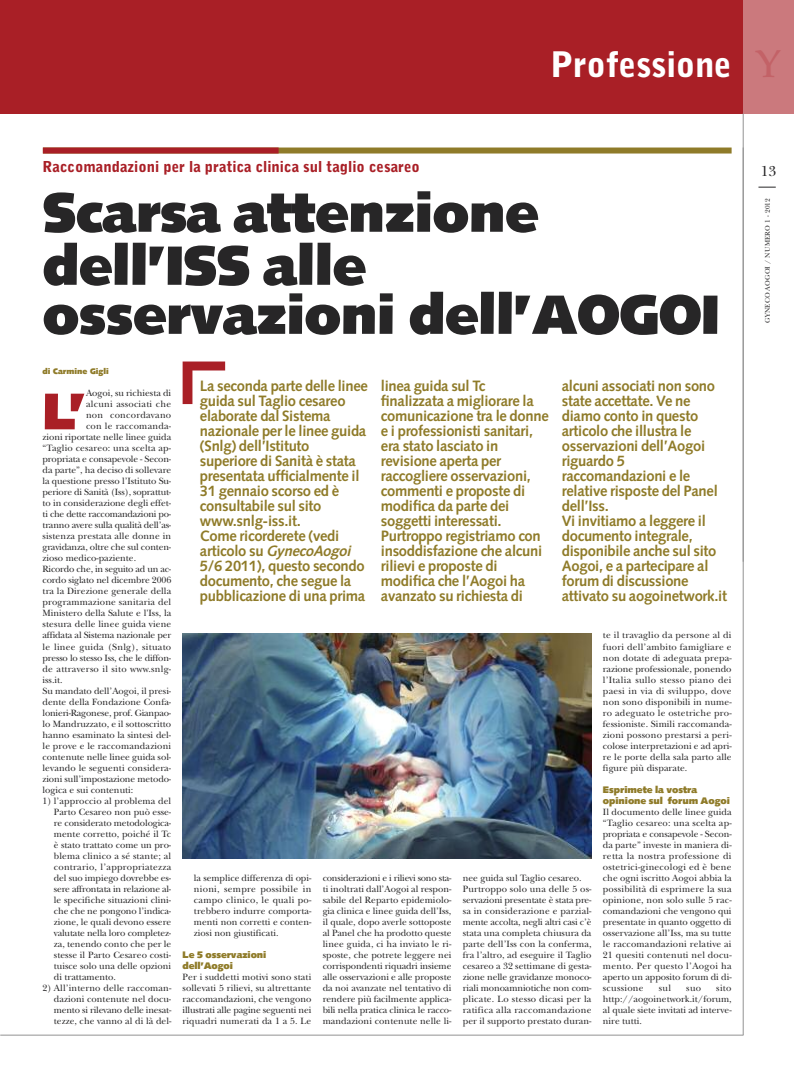
<style>
.page{position:relative;width:794px;height:1078px;background:#fff}
.page>*{position:absolute;margin:0;border:0;box-sizing:border-box;transform-origin:0 0}
.t1{font:900 55.2px/51px "Syntax";letter-spacing:-.01em;color:#272627}
.t2{font:900 51.5px "Syntax";color:#a91f26}
.t3{font:900 35px "Bell Gothic";letter-spacing:-.01em;color:#fff}
.t4{font:700 15px/15px "Syntax";letter-spacing:-.02em;color:#8f7b29}
.t5{font:900 15px "Bell Gothic";color:#a91f26}
.t6{font:15px "New Baskerville";color:#272627}
.t7{font:9.5px/11px "New Baskerville";color:#272627;text-align:justify}
.t8{font:9.5px "New Baskerville";letter-spacing:.025em;color:#272627}
.t9{font:9.5px "New Baskerville";letter-spacing:-.02em;color:#272627}
.t10{font:900 9.5px/11px "Syntax";letter-spacing:-.005em;color:#8f7b29}
.t11{font:9.5px "New Baskerville";letter-spacing:-.025em;color:#272627}
.t12{font:900 8px "Syntax";color:#8f7b29}
.t13{font:7px "New Baskerville";letter-spacing:.025em;color:#272627}
.s1{font-family:"Palatino";font-weight:500;font-size:38.7px;color:#c36267}
.s2{font-style:italic}
</style>
<div class="page">
<svg style="left:758px;top:187px;width:17px;height:1px"></svg>
<div style="left:0;top:0;width:743px;height:113px;background:#a91f26"></div>
<div style="left:743px;top:0;width:51px;height:113px;background:#cb797d"></div>
<hr style="left:743px;top:113px;width:1px;height:921px;background:#939393">
<hr style="left:0;top:1034px;width:743px;height:1px;background:#939393">
<div style="left:43px;top:147px;width:688px;height:6px;background:#8f7b29"></div>
<div style="left:43px;top:147px;width:236px;height:6px;background:#a91f26"></div>
<svg style="left:183px;top:361px;width:42px;height:43px"></svg>
<img style="left:183px;top:633px;width:408px;height:224px">
<h3 class="t5" style="left:43px;top:161px;width:379px">Raccomandazioni per la pratica clinica sul taglio cesareo</h3>
<h3 class="t3" style="left:550px;top:51px;width:232px">Professione <span class="s1">Y</span></h3>
<h3 class="t6" style="left:760px;top:166px;width:17px">13</h3>
<h1 class="t1" style="left:43px;top:192px;width:678px">Scarsa attenzione dell’ISS alle osservazioni dell’AOGOI</h1>
<p class="t12" style="left:43px;top:368px;width:68px">di Carmine Gigli</p>
<h2 class="t2" style="left:43px;top:390px;width:45px">L’</h2>
<p class="t7" style="left:86px;top:389px;width:87px">Aogoi, su richiesta di</p>
<p class="t8" style="left:86px;top:401px;width:87px">alcuni associati che</p>
<p class="t8" style="left:86px;top:412px;width:87px">non concordavano</p>
<p class="t8" style="left:86px;top:423px;width:87px">con le raccomanda-</p>
<p class="t7" style="left:43px;top:433px;width:130px">zioni riportate nelle linee guida</p>
<p class="t7" style="left:43px;top:444px;width:130px">“Taglio cesareo: una scelta ap-</p>
<p class="t7" style="left:43px;top:455px;width:130px">propriata e consapevole - Secon-</p>
<p class="t7" style="left:43px;top:466px;width:130px">da parte”, ha deciso di sollevare</p>
<p class="t7" style="left:43px;top:477px;width:130px">la questione presso l’Istituto Su-</p>
<p class="t9" style="left:43px;top:489px;width:130px">periore di Sanità (Iss), soprattut-</p>
<p class="t7" style="left:43px;top:499px;width:130px">to in considerazione degli effet-</p>
<p class="t11" style="left:43px;top:511px;width:130px">ti che dette raccomandazioni po-</p>
<p class="t9" style="left:43px;top:522px;width:130px">tranno avere sulla qualità dell’as-</p>
<p class="t7" style="left:43px;top:532px;width:130px">sistenza prestata alle donne in</p>
<p class="t7" style="left:43px;top:543px;width:130px">gravidanza, oltre che sul conten-</p>
<p class="t7" style="left:43px;top:554px;width:95px">zioso medico-paziente.</p>
<p class="t11" style="left:43px;top:566px;width:130px">Ricordo che, in seguito ad un ac-</p>
<p class="t7" style="left:43px;top:576px;width:130px">cordo siglato nel dicembre 2006</p>
<p class="t7" style="left:43px;top:587px;width:130px">tra la Direzione generale della</p>
<p class="t7" style="left:43px;top:598px;width:130px">programmazione sanitaria del</p>
<p class="t7" style="left:43px;top:609px;width:130px">Ministero della Salute e l'Iss, la</p>
<p class="t7" style="left:43px;top:620px;width:130px">stesura delle linee guida viene</p>
<p class="t7" style="left:43px;top:631px;width:130px">affidata al Sistema nazionale per</p>
<p class="t8" style="left:43px;top:643px;width:130px">le linee guida (Snlg), situato</p>
<p class="t7" style="left:43px;top:653px;width:130px">presso lo stesso Iss, che le diffon-</p>
<p class="t8" style="left:43px;top:665px;width:130px">de attraverso il sito www.snlg-</p>
<p class="t7" style="left:43px;top:675px;width:22px">iss.it.</p>
<p class="t7" style="left:43px;top:686px;width:130px">Su mandato dell’Aogoi, il presi-</p>
<p class="t7" style="left:43px;top:697px;width:130px">dente della Fondazione Confa-</p>
<p class="t9" style="left:43px;top:709px;width:130px">lonieri-Ragonese, prof. Gianpao-</p>
<p class="t7" style="left:43px;top:719px;width:130px">lo Mandruzzato, e il sottoscritto</p>
<p class="t7" style="left:43px;top:730px;width:130px">hanno esaminato la sintesi del-</p>
<p class="t7" style="left:43px;top:741px;width:130px">le prove e le raccomandazioni</p>
<p class="t7" style="left:43px;top:752px;width:130px">contenute nelle linee guida sol-</p>
<p class="t7" style="left:43px;top:763px;width:130px">levando le seguenti considera-</p>
<p class="t7" style="left:43px;top:774px;width:130px">zioni sull’impostazione metodo-</p>
<p class="t7" style="left:43px;top:785px;width:92px">logica e sui contenuti:</p>
<p class="t7" style="left:54px;top:796px;width:119px;text-indent:-11px">1) l’approccio al problema del Parto Cesareo non può esse&shy;re considerato metodologica&shy;mente corretto, poiché il Tc è stato trattato come un pro&shy;blema clinico a sé stante; al contrario, l’appropriatezza del suo impiego dovrebbe es&shy;sere affrontata in relazione al&shy;le specifiche situazioni clini&shy;che che ne pongono l’indica&shy;zione, le quali devono essere valutate nella loro completez&shy;za, tenendo conto che per le stesse il Parto Cesareo costi&shy;tuisce solo una delle opzioni di trattamento.</p>
<p class="t7" style="left:54px;top:983px;width:119px;text-indent:-11px">2) All’interno delle raccoman&shy;dazioni contenute nel docu&shy;mento si rilevano delle inesat&shy;tezze, che vanno al di là del-</p>
<p class="t4" style="left:200px;top:380px;width:169px">La seconda parte delle linee guida sul Taglio cesareo elaborate dal Sistema nazionale per le linee guida (Snlg) dell’Istituto superiore di Sanità è stata presentata ufficialmente il<br>31 gennaio scorso ed è consultabile sul sito www.snlg-iss.it.<br>Come ricorderete (vedi articolo su <span class="s2">GynecoAogoi<br></span>5/6 2011), questo secondo documento, che segue la pubblicazione di una prima</p>
<p class="t4" style="left:381px;top:380px;width:169px">linea guida sul Tc finalizzata a migliorare la comunicazione tra le donne e i professionisti sanitari, era stato lasciato in revisione aperta per raccogliere osservazioni, commenti e proposte di modifica da parte dei soggetti interessati.<br>Purtroppo registriamo con insoddisfazione che alcuni rilievi e proposte di modifica che l’Aogoi ha avanzato su richiesta di</p>
<p class="t4" style="left:562px;top:380px;width:167px">alcuni associati non sono state accettate. Ve ne diamo conto in questo articolo che illustra le osservazioni dell’Aogoi riguardo 5 raccomandazioni e le relative risposte del Panel dell’Iss.<br>Vi invitiamo a leggere il documento integrale, disponibile anche sul sito<br>Aogoi, e a partecipare al forum di discussione attivato su aogoinetwork.it</p>
<p class="t7" style="left:194px;top:873px;width:119px">la semplice differenza di opi&shy;nioni, sempre possibile in campo clinico, le quali po&shy;trebbero indurre comporta&shy;menti non corretti e conten&shy;ziosi non giustificati.</p>
<p class="t10" style="left:183px;top:949px;width:85px">Le 5 osservazioni dell’Aogoi</p>
<p class="t7" style="left:183px;top:972px;width:130px">Per i suddetti motivi sono stati sollevati 5 rilievi, su altrettante raccomandazioni, che vengono illustrati alle pagine seguenti nei riquadri numerati da 1 a 5. Le</p>
<p class="t7" style="left:323px;top:873px;width:130px">considerazioni e i rilievi sono sta&shy;ti inoltrati dall’Aogoi al respon&shy;sabile del Reparto epidemiolo&shy;gia clinica e linee guida dell’Iss, il quale, dopo averle sottoposte al Panel che ha prodotto queste linee guida, ci ha inviato le ri&shy;sposte, che potrete leggere nei corrispondenti riquadri insieme alle osservazioni e alle proposte da noi avanzate nel tentativo di rendere più facilmente applica&shy;bili nella pratica clinica le racco&shy;mandazioni contenute nelle li-</p>
<p class="t7" style="left:463px;top:873px;width:130px;text-align:left">nee guida sul Taglio cesareo.<br>Purtroppo solo una delle 5 os&shy;servazioni presentate è stata pre&shy;sa in considerazione e parzial&shy;mente accolta, negli altri casi c’è stata una completa chiusura da parte dell’Iss con la conferma, fra l’altro, ad eseguire il Taglio cesareo a 32 settimane di gesta&shy;zione nelle gravidanze monoco&shy;riali monoamniotiche non com&shy;plicate. Lo stesso dicasi per la ratifica alla raccomandazione per il supporto prestato duran-</p>
<p class="t7" style="left:603px;top:631px;width:130px">te il travaglio da persone al di fuori dell’ambito famigliare e non dotate di adeguata prepa&shy;razione professionale, ponendo l’Italia sullo stesso piano dei paesi in via di sviluppo, dove non sono disponibili in nume&shy;ro adeguato le ostetriche pro&shy;fessioniste. Simili raccomanda&shy;zioni possono prestarsi a peri&shy;colose interpretazioni e ad apri&shy;re le porte della sala parto alle figure più disparate.</p>
<p class="t10" style="left:603px;top:784px;width:129px">Esprimete la vostra opinione sul forum Aogoi</p>
<p class="t7" style="left:603px;top:807px;width:130px">Il documento delle linee guida “Taglio cesareo: una scelta ap&shy;propriata e consapevole - Secon&shy;da parte” investe in maniera di&shy;retta la nostra professione di ostetrici-ginecologi ed è bene che ogni iscritto Aogoi abbia la possibilità di esprimere la sua opinione, non solo sulle 5 rac&shy;comandazioni che vengono qui presentate in quanto oggetto di osservazione all’Iss, ma su tutte le raccomandazioni relative ai 21 quesiti contenuti nel docu&shy;mento. Per questo l’Aogoi ha aperto un apposito forum di di&shy;scussione</p>
<p class="t7" style="left:659px;top:983px;width:14px">sul</p>
<p class="t7" style="left:686px;top:983px;width:16px">suo</p>
<p class="t7" style="left:603px;top:983px;width:130px;text-indent:113px">sito http://aogoinetwork.it/forum, al quale siete invitati ad interve&shy;nire tutti.</p>
<p class="t13" style="left:765px;top:322px;width:126px;rotate:-90deg">GYNECO AOGOI / NUMERO 1 - 2012</p>
</div>
